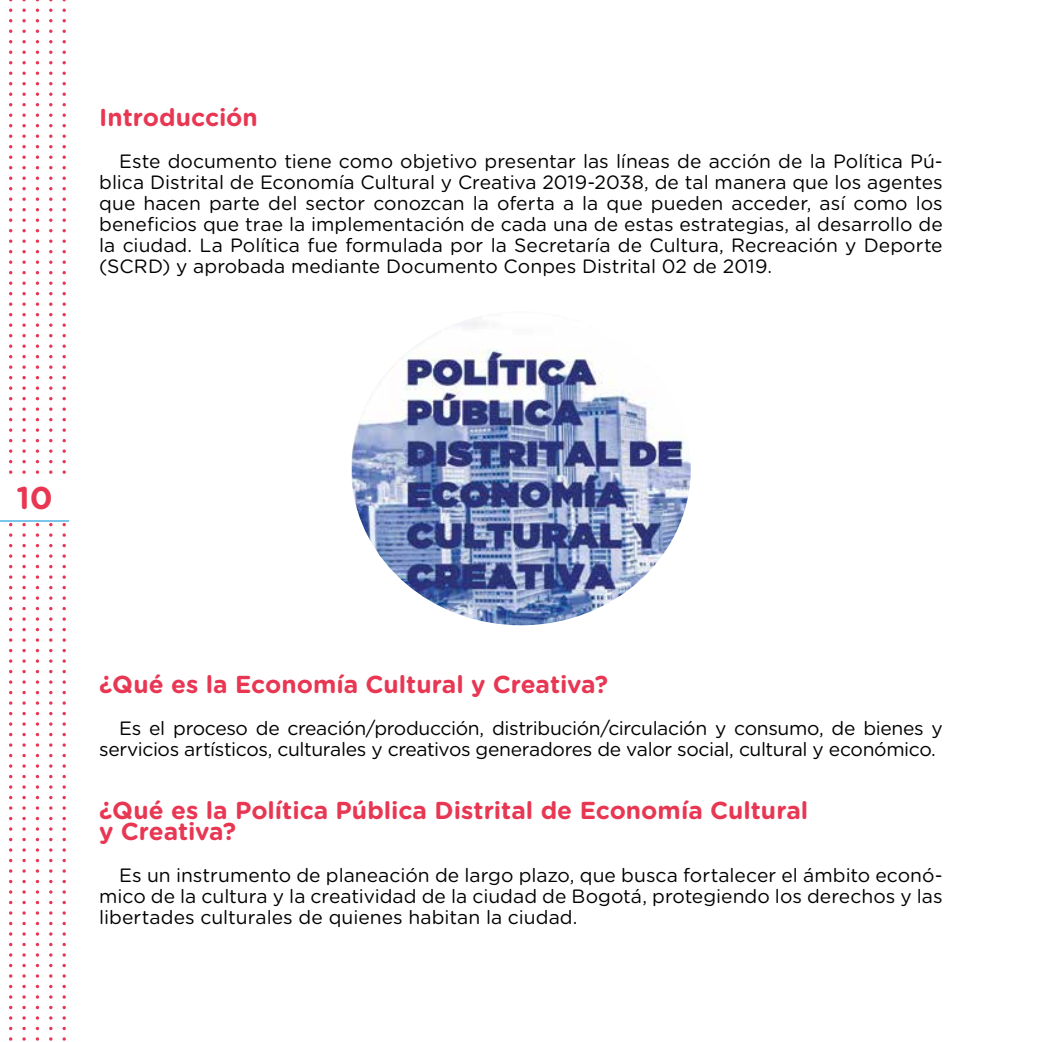
<style>
.page{position:relative;width:1042px;height:1042px;background:#fff}
.page>*{position:absolute;margin:0;border:0;box-sizing:border-box;transform-origin:0 0}
.t1{font:700 31.5px "Gotham Rounded";color:#e83753}
.t2{font:700 24.5px/21px "Gotham Rounded";color:#e83753}
.t3{font:19.25px/21px "Gotham Rounded";letter-spacing:-.015em;color:#000;text-align:justify}
</style>
<div class="page">
<svg style="left:9px;top:0;width:3px;height:1041px"></svg>
<svg style="left:22px;top:0;width:4px;height:1041px"></svg>
<svg style="left:36px;top:0;width:3px;height:1041px"></svg>
<svg style="left:49px;top:0;width:4px;height:1041px"></svg>
<svg style="left:62px;top:0;width:4px;height:1041px"></svg>
<div style="left:0;top:479px;width:102px;height:42px;background:#fff"></div>
<hr style="left:0;top:520px;width:69px;height:2px;background:#36a9e1">
<img style="left:352px;top:320px;width:339px;height:305px">
<p class="t2" style="left:99px;top:106px;width:160px">Introducción</p>
<p class="t3" style="left:99px;top:150px;width:845px;text-indent:20px">Este documento tiene como objetivo presentar las líneas de acción de la Política Pú&shy;blica Distrital de Economía Cultural y Creativa 2019-2038, de tal manera que los agentes que hacen parte del sector conozcan la oferta a la que pueden acceder, así como los beneficios que trae la implementación de cada una de estas estrategias, al desarrollo de la ciudad. La Política fue formulada por la Secretaría de Cultura, Recreación y Deporte (SCRD) y aprobada mediante Documento Conpes Distrital 02 de 2019.</p>
<h1 class="t1" style="left:17px;top:475px;width:38px">10</h1>
<p class="t2" style="left:99px;top:673px;width:510px">¿Qué es la Economía Cultural y Creativa?</p>
<p class="t3" style="left:99px;top:717px;width:845px;text-indent:20px">Es el proceso de creación/producción, distribución/circulación y consumo, de bienes y servicios artísticos, culturales y creativos generadores de valor social, cultural y económico.</p>
<p class="t2" style="left:99px;top:799px;width:710px">¿Qué es la Política Pública Distrital de Economía Cultural y Creativa?</p>
<p class="t3" style="left:99px;top:864px;width:845px;text-indent:20px">Es un instrumento de planeación de largo plazo, que busca fortalecer el ámbito econó&shy;mico de la cultura y la creatividad de la ciudad de Bogotá, protegiendo los derechos y las libertades culturales de quienes habitan la ciudad.</p>
</div>
